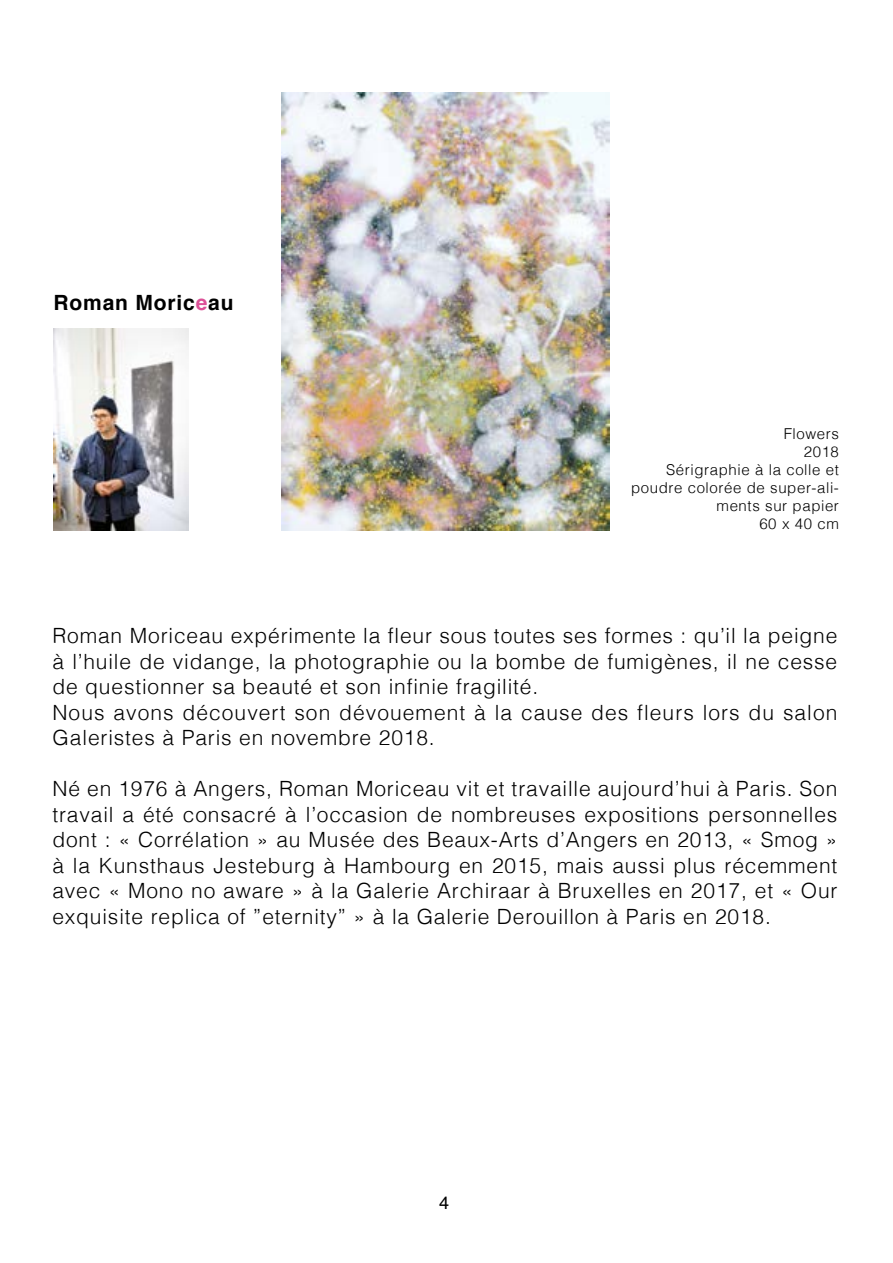
<style>
.page{position:relative;width:893px;height:1263px;background:#fff}
.page>*{position:absolute;margin:0;border:0;box-sizing:border-box;transform-origin:0 0}
.t1{font:300 21px/25.5px "Helvetica";letter-spacing:.04em;color:#000}
.t2{font:700 21px "Helvetica";letter-spacing:.04em;color:#000}
.t3{font:18px "Helvetica";color:#000}
.t4{font:300 15px/18px "Helvetica";letter-spacing:.04em;color:#000;text-align:right}
.s1{color:#dc5197}
</style>
<div class="page">
<img style="left:281px;top:93px;width:328px;height:437px">
<img style="left:54px;top:328px;width:135px;height:202px">
<p class="t2" style="left:54px;top:286px;width:182px">Roman Moric<span class="s1">e</span>au</p>
<p class="t4" style="left:631px;top:424px;width:209px">Flowers<br>2018<br>Sérigraphie à la colle et poudre colorée de super-ali&shy;ments sur papier<br>60 x 40 cm</p>
<p class="t1" style="left:52px;top:622px;width:786px">Roman Moriceau expérimente la fleur sous toutes ses formes : qu’il la peigne à l’huile de vidange, la photographie ou la bombe de fumigènes, il ne cesse de questionner sa beauté et son infinie fragilité.<br>Nous avons découvert son dévouement à la cause des fleurs lors du salon Galeristes à Paris en novembre 2018.</p>
<p class="t1" style="left:52px;top:774px;width:787px;text-align:justify">Né en 1976 à Angers, Roman Moriceau vit et travaille aujourd’hui à Paris. Son travail a été consacré à l’occasion de nombreuses expositions personnelles dont : « Corrélation » au Musée des Beaux-Arts d’Angers en 2013, « Smog » à la Kunsthaus Jesteburg à Hambourg en 2015, mais aussi plus récemment avec « Mono no aware » à la Galerie Archiraar à Bruxelles en 2017, et « Our exquisite replica of ”eternity” » à la Galerie Derouillon à Paris en 2018.</p>
<p class="t3" style="left:439px;top:1188px;width:12px">4</p>
</div>
